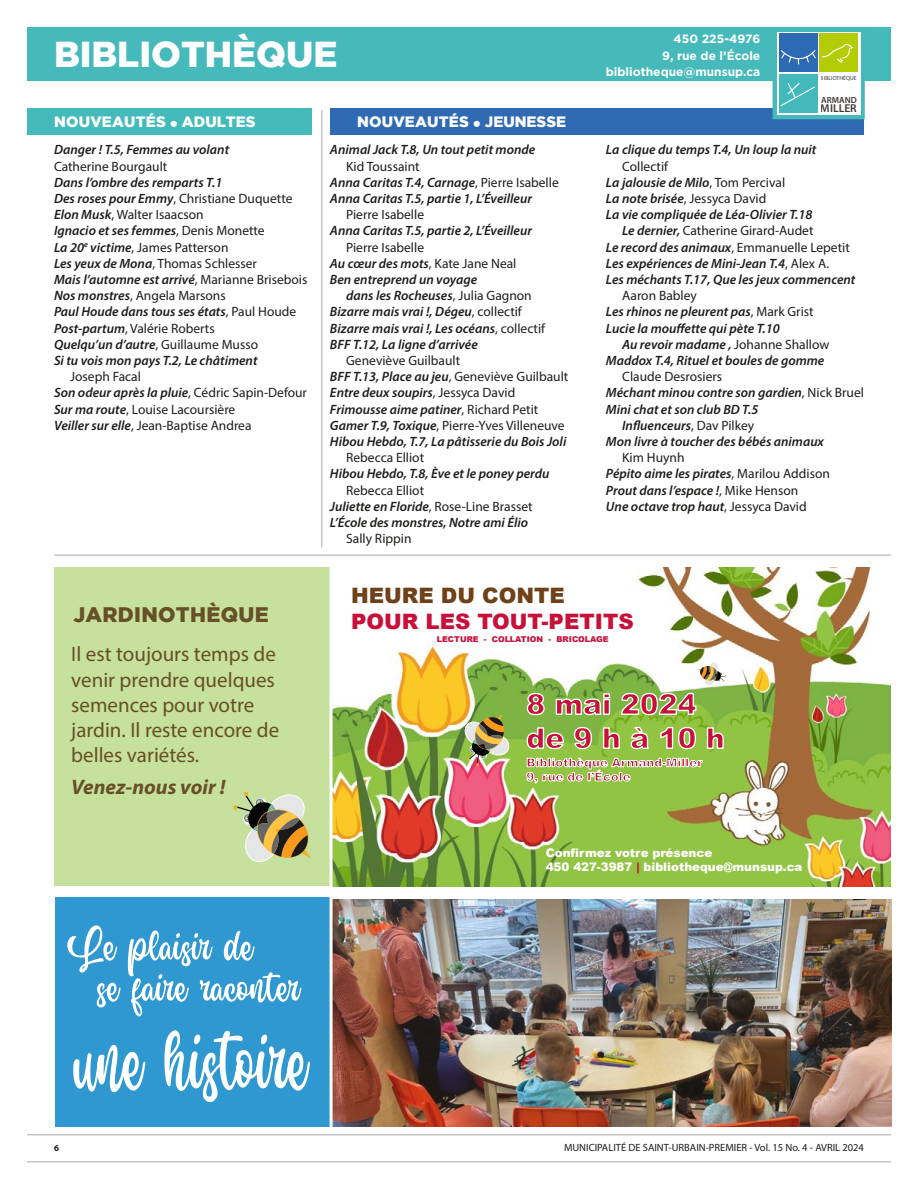
<style>
.page{position:relative;width:918px;height:1188px;background:#fff}
.page>*{position:absolute;margin:0;border:0;box-sizing:border-box;transform-origin:0 0}
.t1{font:54px/41.1px "Blantick Script";color:#fff}
.t2{font:900 36px "Gotham";color:#fff}
.t3{font:900 21.3px "Arial";color:#c7103a}
.t4{font:900 21.3px "Arial";color:#6e4119}
.t5{font:21px/25.2px "Myriad Pro";color:#674f27}
.t6{font:italic 700 21px "Myriad Pro";color:#674f27}
.t7{font:900 21px "Gotham";letter-spacing:.015em;color:#674f27}
.t8{font:900 15px "Gotham";letter-spacing:.015em;color:#fff}
.t9{font:italic 600 13.5px/16.2px "Myriad Pro";color:#1d1d1b}
.t10{font:13.5px/16.2px "Myriad Pro";color:#1d1d1b}
.t11{font:700 12px/16.5px "Gotham";color:#fff;text-align:right}
.t12{font:900 11.85px/14.2px "Arial";color:#fff}
.t13{font:600 11.4px "Myriad Pro";color:#3b3735}
.t14{font:10.5px "Myriad Pro";color:#1d1d1b}
.t15{font:700 9px "Myriad Pro";color:#1d1d1b}
.t16{font:600 8.85px "Myriad Pro";color:#3b3735}
.t17{font:900 7.95px "Arial";color:#c7103a}
.t18{font:5.85px "Myriad Pro";color:#3b3735}
.s1{font-family:"Museo Sans Rounded 900";font-weight:400}
.s2{font-weight:400;font-style:normal}
.s3{font-weight:600;font-style:italic}
.s4{color:#c7103a}
</style>
<div class="page">
<hr style="left:27px;top:1161px;width:864px;height:1px;background:#c6c6c6">
<hr style="left:27px;top:1134px;width:864px;height:2px;background:#c6c6c6">
<div style="left:54px;top:567px;width:276px;height:319px;background:#c6e09d"></div>
<div style="left:330px;top:108px;width:534px;height:27px;background:#2f6ab2"></div>
<div style="left:27px;top:108px;width:285px;height:27px;background:#44baba"></div>
<hr style="left:321px;top:110px;width:1px;height:437px;background:#c6c6c6">
<div style="left:27px;top:27px;width:864px;height:54px;background:#46babb"></div>
<div style="left:773px;top:27px;width:92px;height:92px;border:4px solid #46babb"></div>
<div style="left:777px;top:32px;width:83px;height:83px;background:#fff"></div>
<div style="left:779px;top:34px;width:39px;height:38px;background:#2c6ab3"></div>
<div style="left:779px;top:74px;width:39px;height:39px;background:#43b9bb"></div>
<svg style="left:780px;top:82px;width:35px;height:24px"></svg>
<div style="left:820px;top:34px;width:38px;height:38px;background:#b3cc06"></div>
<svg style="left:781px;top:42px;width:73px;height:27px"></svg>
<img style="left:333px;top:567px;width:558px;height:319px">
<svg style="left:526px;top:692px;width:171px;height:24px;background:#b2976e"></svg>
<svg style="left:526px;top:726px;width:199px;height:24px;background:#b1a267"></svg>
<svg style="left:526px;top:757px;width:177px;height:27px;background:#b3bf73"></svg>
<img style="left:333px;top:899px;width:559px;height:228px">
<div style="left:56px;top:898px;width:276px;height:229px;background:#3098d0"></div>
<svg style="left:164px;top:1030px;width:146px;height:72px"></svg>
<svg style="left:73px;top:1045px;width:72px;height:47px"></svg>
<svg style="left:233px;top:791px;width:78px;height:71px"></svg>
<hr style="left:330px;top:563px;width:3px;height:566px;background:#fff">
<svg style="left:464px;top:714px;width:46px;height:52px;background:#a4a26b"></svg>
<svg style="left:697px;top:661px;width:30px;height:25px"></svg>
<hr style="left:54px;top:554px;width:837px;height:2px;background:#c6c6c6">
<h2 class="t2" style="left:54px;top:34px;width:285px">BIBLIOTHÈQUE</h2>
<p class="t8" style="left:54px;top:113px;width:203px">NOUVEAUTÉS <span class="s1">∞</span> ADULTES</p>
<p class="t8" style="left:357px;top:113px;width:211px">NOUVEAUTÉS <span class="s1">∞</span> JEUNESSE</p>
<p class="t9" style="left:54px;top:141px;width:177px">Danger ! T.5, Femmes au volant</p>
<p class="t10" style="left:54px;top:158px;width:115px">Catherine Bourgault</p>
<p class="t9" style="left:54px;top:174px;width:255px">Dans l’ombre des remparts T.1<br>Des roses pour Emmy<span class="s2">, Christiane Duquette </span>Elon Musk<span class="s2">, Walter Isaacson<br></span>Ignacio et ses femmes<span class="s2">, Denis Monette<br></span>La 20<sup>e</sup> victime<span class="s2">, James Patterson<br></span>Les yeux de Mona<span class="s2">, Thomas Schlesser<br></span>Mais l’automne est arrivé<span class="s2">, Marianne Brisebois </span>Nos monstres<span class="s2">, Angela Marsons<br></span>Paul Houde dans tous ses états<span class="s2">, Paul Houde </span>Post-partum<span class="s2">, Valérie Roberts<br></span>Quelqu’un d’autre<span class="s2">, Guillaume Musso<br></span>Si tu vois mon pays T.2, Le châtiment</p>
<p class="t10" style="left:54px;top:368px;width:255px;text-indent:16px">Joseph Facal<br><span class="s3">Son odeur après la pluie</span>, Cédric Sapin-Defour<br><span class="s3">Sur ma route</span>, Louise Lacoursière<br><span class="s3">Veiller sur elle</span>, Jean-Baptise Andrea</p>
<p class="t9" style="left:330px;top:141px;width:207px">Animal Jack T.8, Un tout petit monde</p>
<p class="t9" style="left:330px;top:158px;width:230px;text-indent:16px"><span class="s2">Kid Toussaint<br></span>Anna Caritas T.4, Carnage<span class="s2">, Pierre Isabelle<br></span>Anna Caritas T.5, partie 1, L’Éveilleur</p>
<p class="t10" style="left:346px;top:206px;width:79px">Pierre Isabelle</p>
<p class="t9" style="left:330px;top:222px;width:204px">Anna Caritas T.5, partie 2, L’Éveilleur</p>
<p class="t9" style="left:330px;top:239px;width:188px;text-indent:16px"><span class="s2">Pierre Isabelle<br></span>Au cœur des mots<span class="s2">, Kate Jane Neal<br></span>Ben entreprend un voyage</p>
<p class="t9" style="left:330px;top:287px;width:217px;text-indent:16px">dans les Rocheuses<span class="s2">, Julia Gagnon </span>Bizarre mais vrai !, Dégeu<span class="s2">, collectif </span>Bizarre mais vrai !, Les océans<span class="s2">, collectif </span>BFF T.12, La ligne d’arrivée</p>
<p class="t9" style="left:330px;top:352px;width:240px;text-indent:16px"><span class="s2">Geneviève Guilbault<br></span>BFF T.13, Place au jeu<span class="s2">, Geneviève Guilbault </span>Entre deux soupirs<span class="s2">, Jessyca David </span>Frimousse aime patiner<span class="s2">, Richard Petit </span>Gamer T.9, Toxique<span class="s2">, Pierre-Yves Villeneuve </span>Hibou Hebdo, T.7, La pâtisserie du Bois Joli</p>
<p class="t10" style="left:346px;top:449px;width:79px">Rebecca Elliot</p>
<p class="t9" style="left:330px;top:465px;width:221px">Hibou Hebdo, T.8, Ève et le poney perdu</p>
<p class="t9" style="left:330px;top:482px;width:204px;text-indent:16px"><span class="s2">Rebecca Elliot<br></span>Juliette en Floride<span class="s2">, Rose-Line Brasset<br></span>L’École des monstres, Notre ami Élio</p>
<p class="t10" style="left:346px;top:530px;width:67px">Sally Rippin</p>
<p class="t11" style="left:606px;top:30px;width:156px">450 225-4976<br>9, rue de l’École bibliotheque@munsup.ca</p>
<p class="t18" style="left:821px;top:75px;width:37px">BIBLIOTHÈQUE</p>
<p class="t16" style="left:821px;top:94px;width:37px">ARMAND</p>
<p class="t13" style="left:821px;top:101px;width:38px">MILLER</p>
<p class="t9" style="left:606px;top:141px;width:212px">La clique du temps T.4, Un loup la nuit</p>
<p class="t10" style="left:622px;top:158px;width:48px">Collectif</p>
<p class="t9" style="left:606px;top:174px;width:181px">La jalousie de Milo<span class="s2">, Tom Percival</span></p>
<p class="t10" style="left:606px;top:190px;width:162px"><span class="s3">La note brisée</span>, Jessyca David</p>
<p class="t9" style="left:606px;top:206px;width:208px">La vie compliquée de Léa-Olivier T.18</p>
<p class="t10" style="left:622px;top:223px;width:193px"><span class="s3">Le dernier,</span> Catherine Girard-Audet</p>
<p class="t9" style="left:606px;top:239px;width:245px">Le record des animaux<span class="s2">, Emmanuelle Lepetit</span></p>
<p class="t9" style="left:606px;top:255px;width:225px">Les expériences de Mini-Jean T.4<span class="s2">, Alex A.</span></p>
<p class="t9" style="left:606px;top:271px;width:251px">Les méchants T.17, Que les jeux commencent</p>
<p class="t9" style="left:606px;top:287px;width:209px;text-indent:16px"><span class="s2">Aaron Babley<br></span>Les rhinos ne pleurent pas<span class="s2">, Mark Grist<br></span>Lucie la mouffette qui pète T.10</p>
<p class="t9" style="left:606px;top:336px;width:225px;text-indent:16px">Au revoir madame , <span class="s2">Johanne Shallow<br></span>Maddox T.4, Rituel et boules de gomme</p>
<p class="t10" style="left:622px;top:368px;width:102px">Claude Desrosiers</p>
<p class="t9" style="left:606px;top:384px;width:259px">Méchant minou contre son gardien<span class="s2">, Nick Bruel</span></p>
<p class="t9" style="left:606px;top:401px;width:154px">Mini chat et son club BD T.5</p>
<p class="t9" style="left:622px;top:417px;width:134px">Influenceurs<span class="s2">, Dav Pilkey</span></p>
<p class="t9" style="left:606px;top:433px;width:219px">Mon livre à toucher des bébés animaux</p>
<p class="t9" style="left:606px;top:449px;width:225px;text-indent:16px"><span class="s2">Kim Huynh<br></span>Pépito aime les pirates<span class="s2">, Marilou Addison<br></span>Prout dans l’espace !<span class="s2">, Mike Henson<br></span>Une octave trop haut<span class="s2">, Jessyca David</span></p>
<h3 class="t7" style="left:73px;top:603px;width:197px">JARDINOTHÈQUE</h3>
<h3 class="t5" style="left:71px;top:641px;width:210px">Il est toujours temps de venir prendre quelques semences pour votre jardin. Il reste encore de belles variétés.</h3>
<h3 class="t6" style="left:71px;top:773px;width:156px">Venez-nous voir !</h3>
<h1 class="t1" style="left:97px;top:927px;width:204px;text-indent:-30px">Le plaisir de<br>se faire raconter</h1>
<h3 class="t4" style="left:351px;top:580px;width:215px">HEURE DU CONTE</h3>
<h3 class="t3" style="left:351px;top:606px;width:284px">POUR LES TOUT-PETITS</h3>
<p class="t17" style="left:437px;top:634px;width:173px">LECTURE - COLLATION - BRICOLAGE</p>
<p class="t12" style="left:546px;top:845px;width:258px">Confirmez votre présence<br>450 427-3987 <span class="s4">|</span> bibliotheque@munsup.ca</p>
<p class="t15" style="left:54px;top:1142px;width:6px">6</p>
<p class="t14" style="left:564px;top:1141px;width:301px">MUNICIPALITÉ DE SAINT-URBAIN-PREMIER - Vol. 15 No. 4 - AVRIL 2024</p>
</div>
